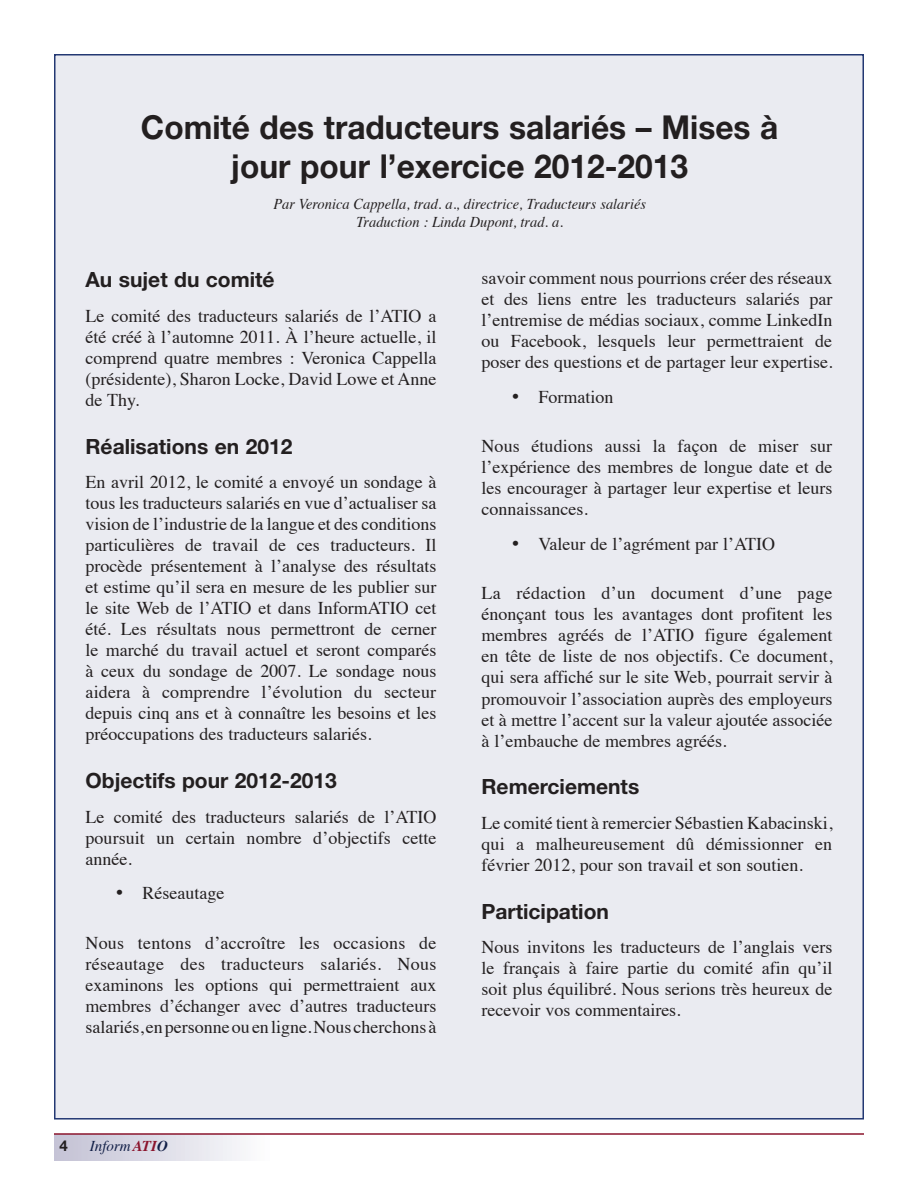
<style>
.page{position:relative;width:918px;height:1188px;background:#fff}
.page>*{position:absolute;margin:0;border:0;box-sizing:border-box;transform-origin:0 0}
.t1{font:700 33px/39px "Helvetica Neue";color:#231f20;text-align:center;scale:.96 1}
.t2{font:700 21px "Helvetica Neue";color:#231f20}
.t3{font:18px/21px "Times";color:#231f20;text-align:justify}
.t4{font:italic 15px/18px "Times";color:#231f20;text-align:center;scale:.96 1}
.t5{font:italic 15px "Times";color:#121f47}
.t6{font:700 15px "Helvetica Neue";color:#231f20}
.s1{font-weight:700;color:#8b152d}
.s2{font-weight:700}
</style>
<div class="page">
<div style="left:54px;top:1134px;width:216px;height:27px;background:linear-gradient(to right,#c3c1d4,#fcfdfd)"></div>
<hr style="left:54px;top:1133px;width:810px;height:2px;background:#8b152d">
<div style="left:54px;top:54px;width:810px;height:1066px;background:#eaebf1;border:2px solid #233873"></div>
<h1 class="t1" style="left:141px;top:107px;width:666px">Comité des traducteurs salariés – Mises à jour pour l’exercice 2012-2013</h1>
<p class="t4" style="left:273px;top:194px;width:390px">Par Veronica Cappella, trad. a., directrice, Traducteurs salariés<br>Traduction : Linda Dupont, trad. a.</p>
<p class="t2" style="left:86px;top:267px;width:191px">Au sujet du comité</p>
<p class="t3" style="left:86px;top:304px;width:353px">Le comité des traducteurs salariés de l’ATIO a été créé à l’automne 2011. À l’heure actuelle, il comprend quatre membres : Veronica Cappella (présidente), Sharon Locke, David Lowe et Anne de Thy.</p>
<p class="t2" style="left:86px;top:433px;width:208px">Réalisations en 2012</p>
<p class="t3" style="left:86px;top:470px;width:353px">En avril 2012, le comité a envoyé un sondage à tous les traducteurs salariés en vue d’actualiser sa vision de l’industrie de la langue et des conditions particulières de travail de ces traducteurs. Il procède présentement à l’analyse des résultats et estime qu’il sera en mesure de les publier sur le site Web de l’ATIO et dans InformATIO cet été. Les résultats nous permettront de cerner le marché du travail actuel et seront comparés à ceux du sondage de 2007. Le sondage nous aidera à comprendre l’évolution du secteur depuis cinq ans et à connaître les besoins et les préoccupations des traducteurs salariés.</p>
<p class="t2" style="left:86px;top:768px;width:253px">Objectifs pour 2012-2013</p>
<p class="t3" style="left:86px;top:805px;width:353px">Le comité des traducteurs salariés de l’ATIO poursuit un certain nombre d’objectifs cette année.</p>
<p class="t3" style="left:116px;top:881px;width:110px">• Réseautage</p>
<p class="t3" style="left:86px;top:931px;width:353px">Nous tentons d’accroître les occasions de réseautage des traducteurs salariés. Nous examinons les options qui permettraient aux membres d’échanger avec d’autres traducteurs salariés, en personne ou en ligne. Nous cherchons à</p>
<p class="t6" style="left:60px;top:1136px;width:10px">4</p>
<p class="t5" style="left:90px;top:1133px;width:80px">Inform <span class="s1">ati</span><span class="s2">o</span></p>
<p class="t3" style="left:482px;top:266px;width:353px">savoir comment nous pourrions créer des réseaux et des liens entre les traducteurs salariés par l’entremise de médias sociaux, comme LinkedIn ou Facebook, lesquels leur permettraient de poser des questions et de partager leur expertise.</p>
<p class="t3" style="left:512px;top:385px;width:104px">• Formation</p>
<p class="t3" style="left:482px;top:434px;width:352px">Nous étudions aussi la façon de miser sur l’expérience des membres de longue date et de les encourager à partager leur expertise et leurs connaissances.</p>
<p class="t3" style="left:512px;top:532px;width:265px">• Valeur de l’agrément par l’ATIO</p>
<p class="t3" style="left:482px;top:581px;width:353px">La rédaction d’un document d’une page énonçant tous les avantages dont profitent les membres agréés de l’ATIO figure également en tête de liste de nos objectifs. Ce document, qui sera affiché sur le site Web, pourrait servir à promouvoir l’association auprès des employeurs et à mettre l’accent sur la valeur ajoutée associée à l’embauche de membres agréés.</p>
<p class="t2" style="left:482px;top:774px;width:159px">Remerciements</p>
<p class="t3" style="left:482px;top:811px;width:352px">Le comité tient à remercier Sébastien Kabacinski, qui a malheureusement dû démissionner en février 2012, pour son travail et son soutien.</p>
<p class="t2" style="left:482px;top:898px;width:129px">Participation</p>
<p class="t3" style="left:482px;top:935px;width:353px">Nous invitons les traducteurs de l’anglais vers le français à faire partie du comité afin qu’il soit plus équilibré. Nous serions très heureux de recevoir vos commentaires.</p>
</div>
